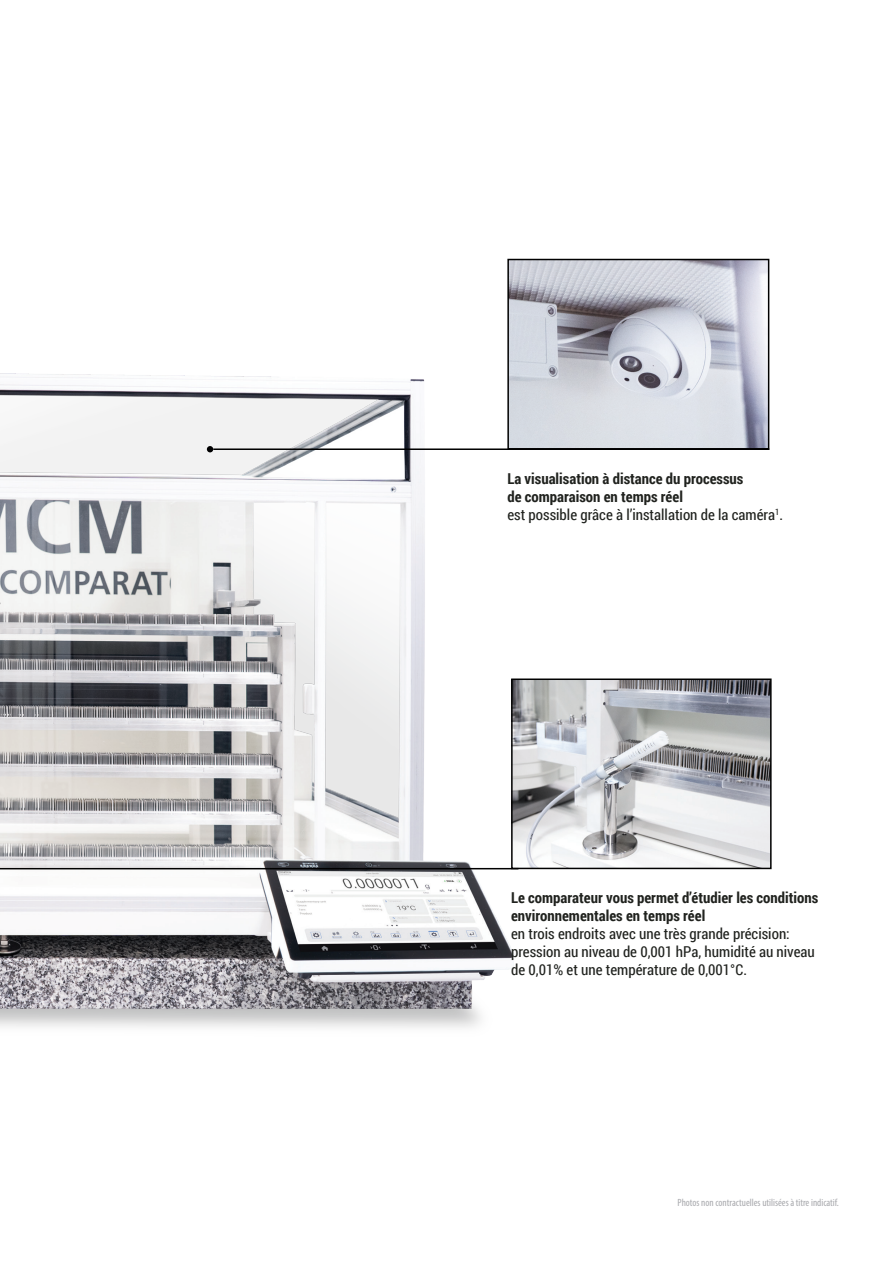
<style>
.page{position:relative;width:893px;height:1263px;background:#fff}
.page>*{position:absolute;margin:0;border:0;box-sizing:border-box;transform-origin:0 0}
.t1{font:15px/18px "Roboto Condensed";color:#20221e}
.t2{font:700 15px/18px "Roboto Condensed";color:#20221e}
.t3{font:condensed 10.5px "Myriad Pro";color:#a8a9ad}
</style>
<div class="page">
<img style="left:0;top:373px;width:541px;height:655px">
<img style="left:514px;top:681px;width:255px;height:185px">
<div style="left:511px;top:678px;width:261px;height:191px;border:2px solid #000"></div>
<hr style="left:0;top:868px;width:518px;height:1px;background:#000">
<img style="left:510px;top:262px;width:256px;height:185px">
<div style="left:507px;top:259px;width:262px;height:191px;border:2px solid #000"></div>
<svg style="left:207px;top:446px;width:6px;height:6px"></svg>
<hr style="left:213px;top:448px;width:556px;height:2px;background:#000">
<p class="t2" style="left:507px;top:469px;width:237px">La visualisation à distance du processus</p>
<p class="t2" style="left:507px;top:487px;width:177px">de comparaison en temps réel</p>
<p class="t1" style="left:507px;top:505px;width:277px">est possible grâce à l’installation de la caméra<sup>1</sup>.</p>
<p class="t2" style="left:511px;top:888px;width:309px">Le comparateur vous permet d’étudier les conditions environnementales en temps réel</p>
<p class="t1" style="left:511px;top:924px;width:305px">en trois endroits avec une très grande précision: pression au niveau de 0,001 hPa, humidité au niveau</p>
<p class="t1" style="left:511px;top:960px;width:237px">de 0,01% et une température de 0,001°C.</p>
<p class="t3" style="left:677px;top:1196px;width:163px">Photos non contractuelles utilisées à titre indicatif.</p>
</div>
